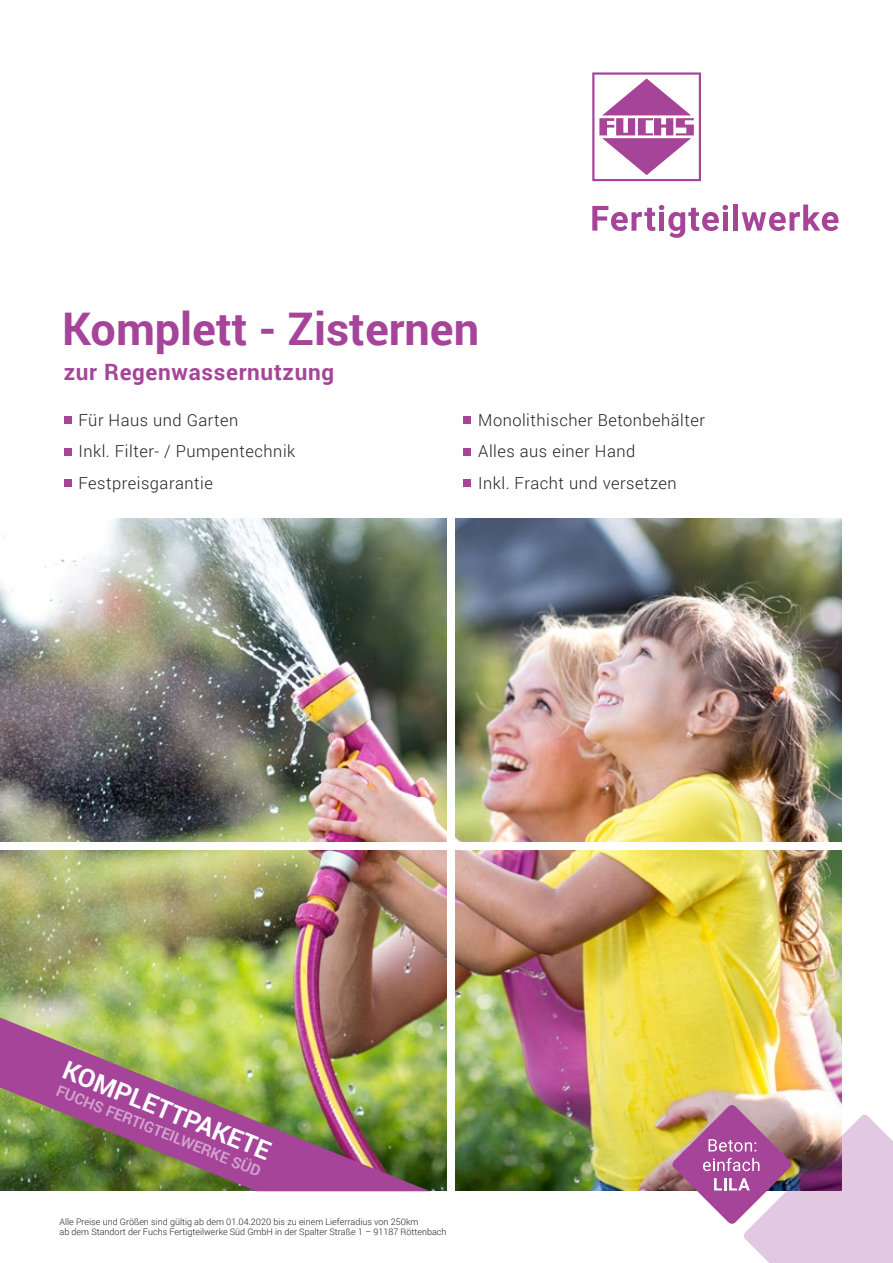
<style>
.page{position:relative;width:893px;height:1263px;background:#fff}
.page>*{position:absolute;margin:0;border:0;box-sizing:border-box;transform-origin:0 0}
.Überschrift_2_links{font:700 45px "Roboto";color:#a54499}
.t1{font:700 25.5px "Roboto";color:#fff}
.AUFZAEHLUNG_BIG{font:700 22.5px "Roboto";letter-spacing:.03em;color:#a54499}
.AUFZAEHLUNG_BIG-2{font:300 16.5px "Roboto";letter-spacing:.03em;color:#231f20}
.t2{font:700 15.3px "Roboto";color:#fff}
.AUFZAEHLUNG{font:300 9px/10.8px "Roboto";color:#231f20}
</style>
<div class="page">
<img style="left:0;top:519px;width:446px;height:323px">
<img style="left:455px;top:851px;width:387px;height:340px">
<img style="left:455px;top:519px;width:387px;height:323px">
<img style="left:0;top:850px;width:446px;height:341px">
<div style="left:64px;top:416px;width:7px;height:8px;background:#a54499"></div>
<div style="left:64px;top:448px;width:7px;height:8px;background:#a54499"></div>
<div style="left:64px;top:479px;width:7px;height:8px;background:#a54499"></div>
<div style="left:463px;top:416px;width:8px;height:8px;background:#a54499"></div>
<div style="left:463px;top:448px;width:8px;height:8px;background:#a54499"></div>
<div style="left:463px;top:479px;width:8px;height:8px;background:#a54499"></div>
<svg style="left:670px;top:1103px;width:223px;height:160px"></svg>
<svg style="left:592px;top:205px;width:136px;height:33px"></svg>
<div style="left:733px;top:205px;width:5px;height:26px;background:#a54499"></div>
<svg style="left:742px;top:205px;width:96px;height:26px"></svg>
<svg style="left:592px;top:72px;width:109px;height:109px"></svg>
<img style="left:0;top:1017px;width:429px;height:174px">
<p class="Überschrift_2_links" style="left:62px;top:297px;width:418px">Komplett - Zisternen</p>
<p class="AUFZAEHLUNG_BIG" style="left:64px;top:356px;width:272px">zur Regenwassernutzung</p>
<p class="AUFZAEHLUNG_BIG-2" style="left:78px;top:408px;width:161px">Für Haus und Garten</p>
<p class="AUFZAEHLUNG_BIG-2" style="left:78px;top:440px;width:218px">Inkl. Filter- / Pumpentechnik</p>
<p class="AUFZAEHLUNG_BIG-2" style="left:78px;top:471px;width:136px">Festpreisgarantie</p>
<p class="AUFZAEHLUNG_BIG-2" style="left:478px;top:408px;width:228px">Monolithischer Betonbehälter</p>
<p class="AUFZAEHLUNG_BIG-2" style="left:478px;top:440px;width:159px">Alles aus einer Hand</p>
<p class="AUFZAEHLUNG_BIG-2" style="left:478px;top:471px;width:200px">Inkl. Fracht und versetzen</p>
<p class="t1" style="left:71px;top:1052px;width:223px;rotate:22deg">KOMPLETTPAKETE</p>
<h3 class="t2" style="left:61px;top:1080px;width:220px;rotate:22deg">FUCHS FERTIGTEILWERKE SÜD</h3>
<p class="AUFZAEHLUNG" style="left:60px;top:1216px;width:389px">Alle Preise und Größen sind gültig ab dem 01.04.2020 bis zu einem Lieferradius von 250km<br>ab dem Standort der Fuchs Fertigteilwerke Süd GmbH in der Spalter Straße 1 – 91187 Röttenbach</p>
</div>
